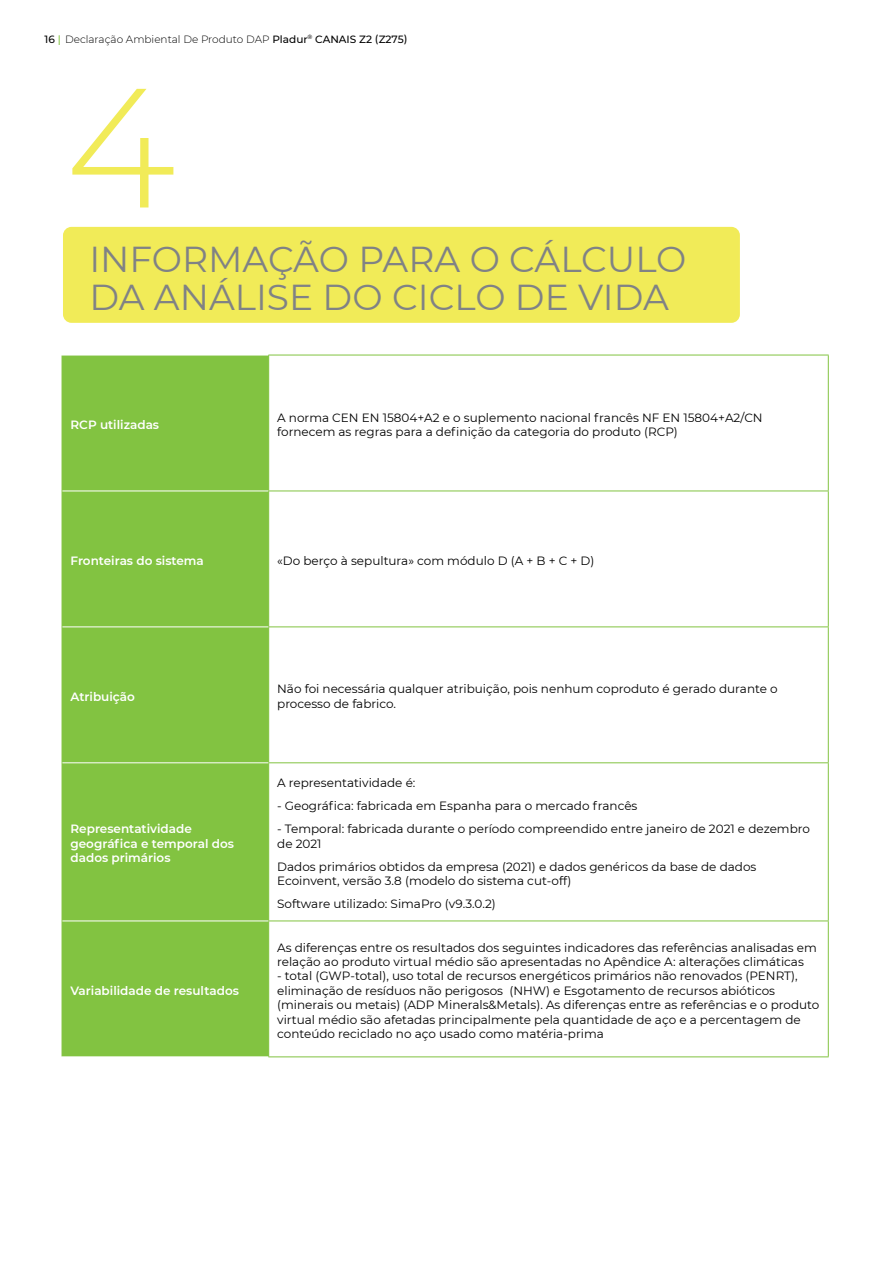
<style>
.page{position:relative;width:893px;height:1263px;background:#fff}
.page>*{position:absolute;margin:0;border:0;box-sizing:border-box;transform-origin:0 0}
.t1{font:300 169.5px "Montserrat";color:#f1eb58}
.t2{font:36px/37.5px "Montserrat";color:#808285}
.t3{font:12px/14.4px "Montserrat";color:#000}
.t4{font:600 12px/14.4px "Montserrat";color:#fff}
.t5{font:300 10.5px "Montserrat";color:#000}
.s1{font-weight:500}
.s2{font-weight:500;color:#82c341}
</style>
<div class="page">
<div style="left:63px;top:227px;width:677px;height:96px;background:#f1eb58;border-radius:9px"></div>
<div style="left:63px;top:356px;width:205px;height:700px;background:#82c341"></div>
<hr style="left:268px;top:355px;width:561px;height:1px;background:#82c341">
<hr style="left:268px;top:491px;width:561px;height:1px;background:#82c341">
<hr style="left:268px;top:626px;width:561px;height:1px;background:#82c341">
<hr style="left:268px;top:762px;width:561px;height:1px;background:#82c341">
<hr style="left:268px;top:920px;width:561px;height:1px;background:#82c341">
<hr style="left:268px;top:1056px;width:561px;height:1px;background:#82c341">
<hr style="left:828px;top:355px;width:1px;height:136px;background:#82c341">
<hr style="left:828px;top:491px;width:1px;height:135px;background:#82c341">
<hr style="left:828px;top:627px;width:1px;height:135px;background:#82c341">
<hr style="left:828px;top:763px;width:1px;height:157px;background:#82c341">
<hr style="left:828px;top:921px;width:1px;height:135px;background:#82c341">
<hr style="left:62px;top:355px;width:1px;height:136px;background:#82c341">
<hr style="left:62px;top:355px;width:206px;height:1px;background:#fff">
<hr style="left:268px;top:355px;width:1px;height:136px;background:#82c341">
<hr style="left:62px;top:491px;width:1px;height:136px;background:#82c341">
<hr style="left:62px;top:627px;width:1px;height:136px;background:#82c341">
<hr style="left:62px;top:763px;width:1px;height:158px;background:#82c341">
<hr style="left:62px;top:921px;width:1px;height:135px;background:#82c341">
<hr style="left:62px;top:491px;width:206px;height:1px;background:#fff">
<hr style="left:268px;top:491px;width:1px;height:135px;background:#82c341">
<hr style="left:268px;top:627px;width:1px;height:135px;background:#82c341">
<hr style="left:268px;top:763px;width:1px;height:157px;background:#82c341">
<hr style="left:268px;top:921px;width:1px;height:135px;background:#82c341">
<hr style="left:62px;top:626px;width:206px;height:1px;background:#fff">
<hr style="left:62px;top:762px;width:206px;height:1px;background:#fff">
<hr style="left:62px;top:920px;width:206px;height:1px;background:#fff">
<p class="t5" style="left:45px;top:32px;width:364px"><span class="s1">16</span> <span class="s2">|</span> Declaração Ambiental De Produto DAP <span class="s1">Pladur</span><sup>®</sup> <span class="s1">CANAIS Z2 (Z275)</span></p>
<h1 class="t1" style="left:65px;top:32px;width:112px">4</h1>
<h2 class="t2" style="left:89px;top:239px;width:598px">INFORMAÇÃO PARA O CÁLCULO<br>DA ANÁLISE DO CICLO DE VIDA</h2>
<p class="t4" style="left:71px;top:417px;width:90px">RCP utilizadas</p>
<p class="t3" style="left:277px;top:410px;width:487px">A norma CEN EN 15804+A2 e o suplemento nacional francês NF EN 15804+A2/CN fornecem as regras para a definição da categoria do produto (RCP)</p>
<p class="t4" style="left:71px;top:553px;width:135px">Fronteiras do sistema</p>
<p class="t3" style="left:277px;top:553px;width:319px">«Do berço à sepultura» com módulo D (A + B + C + D)</p>
<p class="t4" style="left:71px;top:689px;width:66px">Atribuição</p>
<p class="t3" style="left:277px;top:681px;width:502px">Não foi necessária qualquer atribuição, pois nenhum coproduto é gerado durante o processo de fabrico.</p>
<p class="t4" style="left:71px;top:821px;width:165px">Representatividade geográfica e temporal dos dados primários</p>
<p class="t4" style="left:71px;top:983px;width:170px">Variabilidade de resultados</p>
<p class="t3" style="left:277px;top:775px;width:140px">A representatividade é:</p>
<p class="t3" style="left:277px;top:798px;width:362px">- Geográfica: fabricada em Espanha para o mercado francês</p>
<p class="t3" style="left:277px;top:821px;width:534px">- Temporal: fabricada durante o período compreendido entre janeiro de 2021 e dezembro de 2021</p>
<p class="t3" style="left:277px;top:859px;width:481px">Dados primários obtidos da empresa (2021) e dados genéricos da base de dados<br>Ecoinvent, versão 3.8 (modelo do sistema cut-off)</p>
<p class="t3" style="left:277px;top:896px;width:220px">Software utilizado: SimaPro (v9.3.0.2)</p>
<p class="t3" style="left:277px;top:940px;width:541px">As diferenças entre os resultados dos seguintes indicadores das referências analisadas em relação ao produto virtual médio são apresentadas no Apêndice A: alterações climáticas</p>
<p class="t3" style="left:277px;top:968px;width:544px">- total (GWP-total), uso total de recursos energéticos primários não renovados (PENRT), eliminação de resíduos não perigosos (NHW) e Esgotamento de recursos abióticos (minerais ou metais) (ADP Minerals&amp;Metals). As diferenças entre as referências e o produto virtual médio são afetadas principalmente pela quantidade de aço e a percentagem de conteúdo reciclado no aço usado como matéria-prima</p>
</div>
